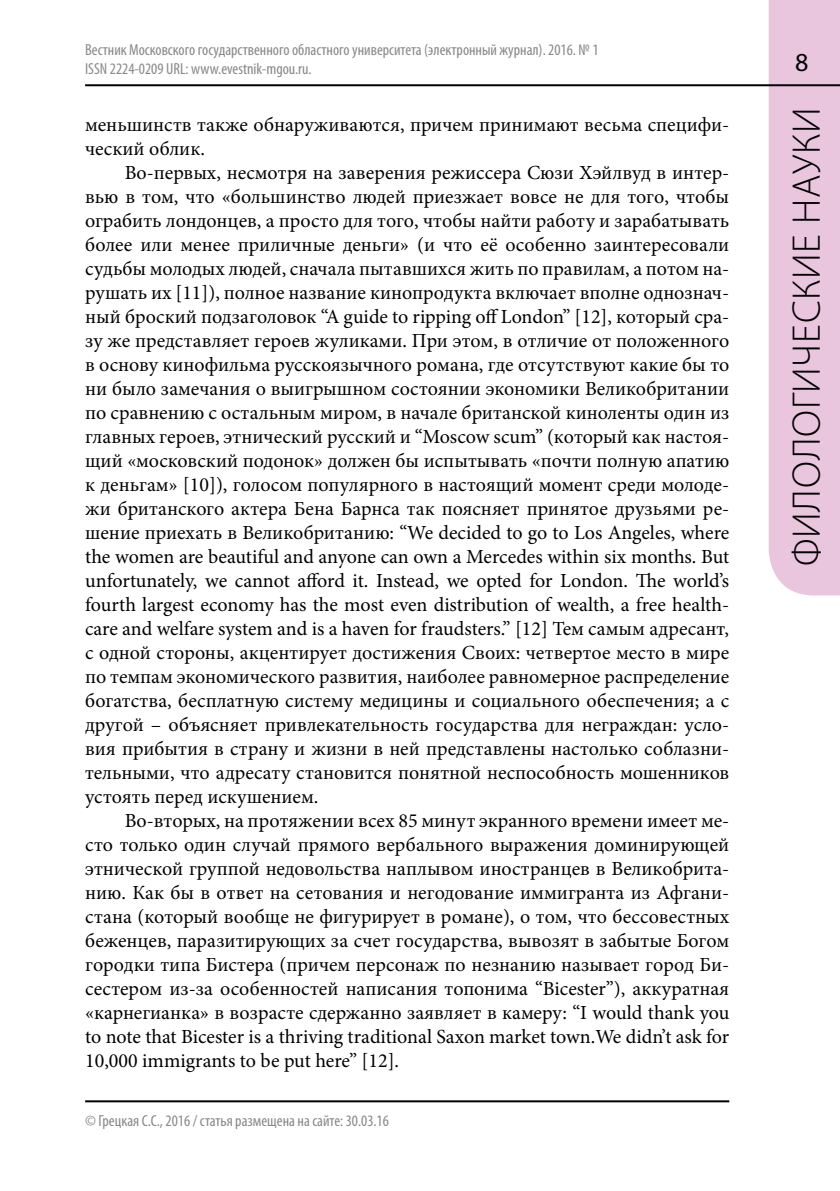
<style>
.page{position:relative;width:840px;height:1191px;background:#fff}
.page>*{position:absolute;margin:0;border:0;box-sizing:border-box;transform-origin:0 0}
.t1{font:300 40px "Myriad Pro";letter-spacing:.02em;color:#000}
.t2{font:26px "Myriad Pro";color:#000}
.t3{font:20px/24px "Minion Pro";color:#000;text-align:justify}
.t4{font:condensed 16px/19.2px "Myriad Pro";color:#87888a}
</style>
<div class="page">
<div style="left:768px;top:0;width:71px;height:595px;background:#e9c5de"></div>
<hr style="left:85px;top:84px;width:754px;height:2px;background:#000">
<hr style="left:85px;top:1100px;width:644px;height:2px;background:#000">
<p class="t4" style="left:85px;top:39px;width:514px">Вестник Московского государственного областного университета (электронный журнал). 2016. № 1<br>ISSN 2224-0209 URL: www.evestnik-mgou.ru.</p>
<p class="t3" style="left:85px;top:112px;width:645px">меньшинств также обнаруживаются, причем принимают весьма специфи&shy;ческий облик.</p>
<p class="t3" style="left:85px;top:160px;width:645px;text-indent:40px">Во-первых, несмотря на заверения режиссера Сюзи Хэйлвуд в интер&shy;вью в том, что «большинство людей приезжает вовсе не для того, чтобы ограбить лондонцев, а просто для того, чтобы найти работу и зарабатывать более или менее приличные деньги» (и что её особенно заинтересовали судьбы молодых людей, сначала пытавшихся жить по правилам, а потом на&shy;рушать их [11]), полное название кинопродукта включает вполне однознач&shy;ный броский подзаголовок “A guide to ripping off London” [12], который сра&shy;зу же представляет героев жуликами. При этом, в отличие от положенного в основу кинофильма русскоязычного романа, где отсутствуют какие бы то ни было замечания о выигрышном состоянии экономики Великобритании по сравнению с остальным миром, в начале британской киноленты один из главных героев, этнический русский и “Moscow scum” (который как настоя&shy;щий «московский подонок» должен бы испытывать «почти полную апатию к деньгам» [10]), голосом популярного в настоящий момент среди молоде&shy;жи британского актера Бена Барнса так поясняет принятое друзьями ре&shy;шение приехать в Великобританию: “We decided to go to Los Angeles, where the women are beautiful and anyone can own a Mercedes within six months. But unfortunately, we cannot afford it. Instead, we opted for London. The world’s fourth largest economy has the most even distribution of wealth, a free health&shy;care and welfare system and is a haven for fraudsters.” [12] Тем самым адресант, с одной стороны, акцентирует достижения Своих: четвертое место в мире по темпам экономического развития, наиболее равномерное распределение богатства, бесплатную систему медицины и социального обеспечения; а с другой – объясняет привлекательность государства для неграждан: усло&shy;вия прибытия в страну и жизни в ней представлены настолько соблазни&shy;тельными, что адресату становится понятной неспособность мошенников устоять перед искушением.</p>
<p class="t3" style="left:85px;top:808px;width:645px;text-indent:40px">Во-вторых, на протяжении всех 85 минут экранного времени имеет ме&shy;сто только один случай прямого вербального выражения доминирующей этнической группой недовольства наплывом иностранцев в Великобрита&shy;нию. Как бы в ответ на сетования и негодование иммигранта из Афгани&shy;стана (который вообще не фигурирует в романе), о том, что бессовестных беженцев, паразитирующих за счет государства, вывозят в забытые Богом городки типа Бистера (причем персонаж по незнанию называет город Би&shy;сестером из-за особенностей написания топонима “Bicester”), аккуратная «карнегианка» в возрасте сдержанно заявляет в камеру: “I would thank you to note that Bicester is a thriving traditional Saxon market town.We didn’t ask for 10,000 immigrants to be put here” [12].</p>
<p class="t4" style="left:85px;top:1111px;width:305px">© Грецкая С.С., 2016 / статья размещена на сайте: 30.03.16</p>
<h2 class="t2" style="left:794px;top:47px;width:15px">8</h2>
<h1 class="t1" style="left:782px;top:566px;width:461px;rotate:-90deg">филологические науки</h1>
</div>
